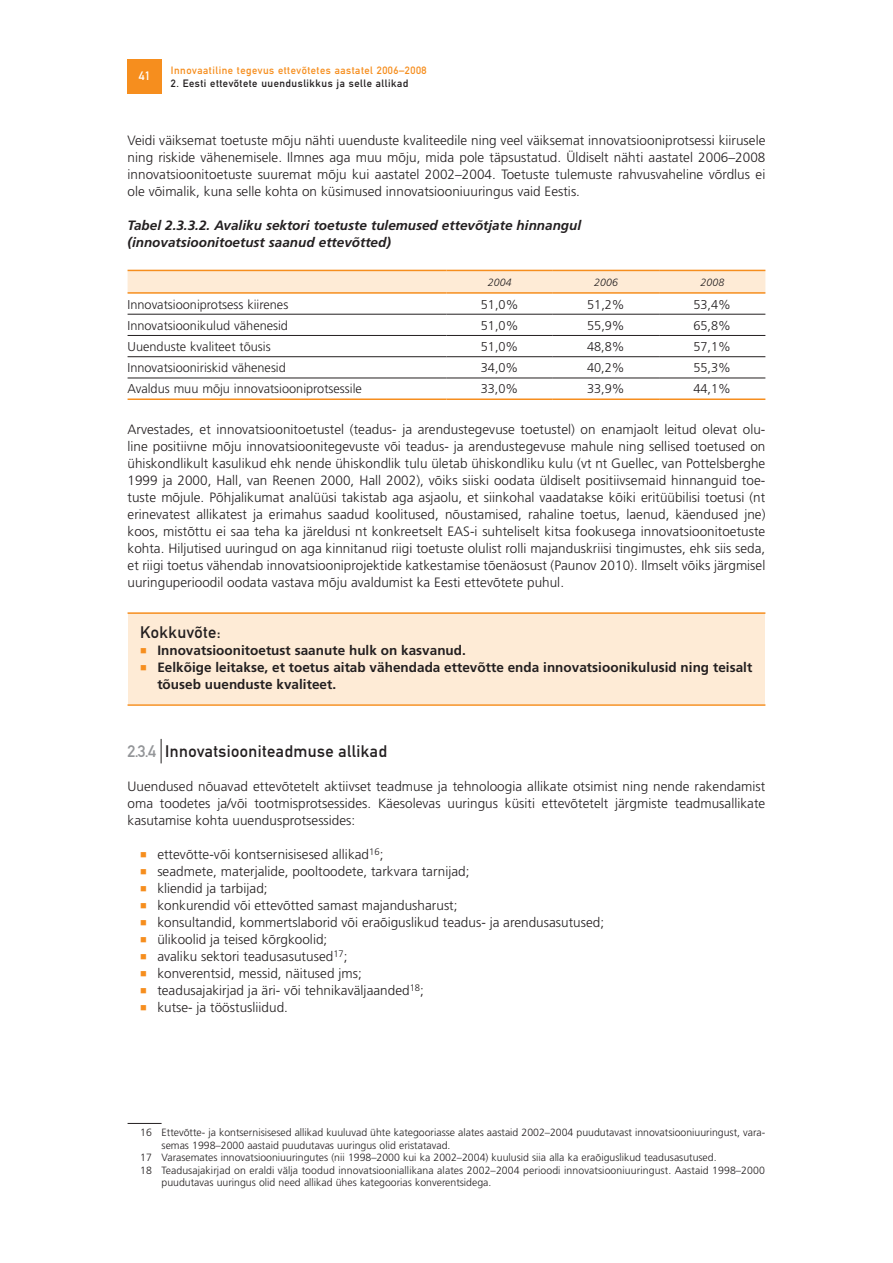
<style>
.page{position:relative;width:893px;height:1263px;background:#fff}
.page>*{position:absolute;margin:0;border:0;box-sizing:border-box;transform-origin:0 0}
.t1{font:16.5px "DIN Mittelschrift";letter-spacing:.025em;color:#231f20}
.t2{font:300 13.5px/17px "Frutiger";letter-spacing:.005em;color:#231f20;text-align:justify}
.t3{font:700 13.5px/17px "Frutiger";letter-spacing:.005em;color:#231f20}
.t4{font:italic 700 13.5px/17px "Frutiger";color:#231f20}
.t5{font:300 12.75px "Frutiger";color:#231f20}
.t6{font:12px "DIN Mittelschrift";color:#fff}
.t7{font:300 10.5px "Frutiger";color:#231f20}
.t8{font:10.5px "DIN Mittelschrift";letter-spacing:.05em;color:#f68e1e}
.t9{font:10.5px "DIN Mittelschrift";letter-spacing:.05em;color:#231f20}
.t10{font:italic 300 10.5px "Frutiger";letter-spacing:.015em;color:#231f20}
.s1{color:#f68e1e}
.s2{color:#939598}
</style>
<div class="page">
<div style="left:128px;top:60px;width:34px;height:34px;background:#f68e1e"></div>
<div style="left:128px;top:613px;width:637px;height:91px;background:#feebd6"></div>
<hr style="left:128px;top:612px;width:637px;height:2px;background:#f68e1e">
<hr style="left:128px;top:704px;width:637px;height:2px;background:#f68e1e">
<div style="left:128px;top:271px;width:637px;height:21px;background:#feebd6"></div>
<hr style="left:128px;top:270px;width:318px;height:1px;background:#f68e1e">
<hr style="left:446px;top:270px;width:107px;height:1px;background:#f68e1e">
<hr style="left:553px;top:270px;width:106px;height:1px;background:#f68e1e">
<hr style="left:659px;top:270px;width:106px;height:1px;background:#f68e1e">
<hr style="left:128px;top:292px;width:318px;height:2px;background:#f68e1e">
<hr style="left:446px;top:292px;width:107px;height:2px;background:#f68e1e">
<hr style="left:553px;top:292px;width:106px;height:2px;background:#f68e1e">
<hr style="left:659px;top:292px;width:106px;height:2px;background:#f68e1e">
<hr style="left:128px;top:398px;width:318px;height:2px;background:#f68e1e">
<hr style="left:446px;top:398px;width:107px;height:2px;background:#f68e1e">
<hr style="left:553px;top:398px;width:106px;height:2px;background:#f68e1e">
<hr style="left:659px;top:398px;width:106px;height:2px;background:#f68e1e">
<hr style="left:128px;top:378px;width:318px;height:1px;background:#231f20">
<hr style="left:446px;top:378px;width:107px;height:1px;background:#231f20">
<hr style="left:553px;top:378px;width:106px;height:1px;background:#231f20">
<hr style="left:659px;top:378px;width:106px;height:1px;background:#231f20">
<hr style="left:128px;top:314px;width:318px;height:1px;background:#231f20">
<hr style="left:446px;top:314px;width:107px;height:1px;background:#231f20">
<hr style="left:553px;top:314px;width:106px;height:1px;background:#231f20">
<hr style="left:659px;top:314px;width:106px;height:1px;background:#231f20">
<hr style="left:128px;top:335px;width:318px;height:1px;background:#231f20">
<hr style="left:446px;top:335px;width:107px;height:1px;background:#231f20">
<hr style="left:553px;top:335px;width:106px;height:1px;background:#231f20">
<hr style="left:659px;top:335px;width:106px;height:1px;background:#231f20">
<hr style="left:128px;top:356px;width:318px;height:1px;background:#231f20">
<hr style="left:446px;top:356px;width:107px;height:1px;background:#231f20">
<hr style="left:553px;top:356px;width:106px;height:1px;background:#231f20">
<hr style="left:659px;top:356px;width:106px;height:1px;background:#231f20">
<svg style="left:161px;top:739px;width:1px;height:24px"></svg>
<hr style="left:128px;top:1123px;width:34px;height:1px;background:#231f20">
<p class="t6" style="left:139px;top:69px;width:13px">41</p>
<p class="t8" style="left:171px;top:64px;width:257px">Innovaatiline tegevus ettevõtetes aastatel 2006–2008</p>
<p class="t9" style="left:171px;top:77px;width:239px">2. Eesti ettevõtete uuenduslikkus ja selle allikad</p>
<p class="t2" style="left:128px;top:131px;width:639px">Veidi väiksemat toetuste mõju nähti uuenduste kvaliteedile ning veel väiksemat innovatsiooniprotsessi kiirusele ning riskide vähenemisele. Ilmnes aga muu mõju, mida pole täpsustatud. Üldiselt nähti aastatel 2006–2008 innovatsioonitoetuste suuremat mõju kui aastatel 2002–2004. Toetuste tulemuste rahvusvaheline võrdlus ei ole võimalik, kuna selle kohta on küsimused innovatsiooniuuringus vaid Eestis.</p>
<p class="t4" style="left:128px;top:216px;width:455px">Tabel 2.3.3.2. Avaliku sektori toetuste tulemused ettevõtjate hinnangul (innovatsioonitoetust saanud ettevõtted)</p>
<p class="t10" style="left:488px;top:276px;width:25px">2004</p>
<p class="t10" style="left:594px;top:276px;width:25px">2006</p>
<p class="t10" style="left:700px;top:276px;width:25px">2008</p>
<p class="t5" style="left:128px;top:297px;width:162px">Innovatsiooniprotsess kiirenes</p>
<p class="t5" style="left:481px;top:297px;width:39px">51,0%</p>
<p class="t5" style="left:587px;top:297px;width:39px">51,2%</p>
<p class="t5" style="left:693px;top:297px;width:39px">53,4%</p>
<p class="t5" style="left:128px;top:318px;width:162px">Innovatsioonikulud vähenesid</p>
<p class="t5" style="left:481px;top:318px;width:39px">51,0%</p>
<p class="t5" style="left:587px;top:318px;width:39px">55,9%</p>
<p class="t5" style="left:693px;top:318px;width:39px">65,8%</p>
<p class="t5" style="left:128px;top:339px;width:145px">Uuenduste kvaliteet tõusis</p>
<p class="t5" style="left:481px;top:339px;width:39px">51,0%</p>
<p class="t5" style="left:587px;top:339px;width:39px">48,8%</p>
<p class="t5" style="left:693px;top:339px;width:39px">57,1%</p>
<p class="t5" style="left:128px;top:361px;width:160px">Innovatsiooniriskid vähenesid</p>
<p class="t5" style="left:481px;top:361px;width:39px">34,0%</p>
<p class="t5" style="left:587px;top:361px;width:39px">40,2%</p>
<p class="t5" style="left:693px;top:361px;width:39px">55,3%</p>
<p class="t5" style="left:128px;top:382px;width:236px">Avaldus muu mõju innovatsiooniprotsessile</p>
<p class="t5" style="left:481px;top:382px;width:39px">33,0%</p>
<p class="t5" style="left:587px;top:382px;width:39px">33,9%</p>
<p class="t5" style="left:693px;top:382px;width:39px">44,1%</p>
<p class="t2" style="left:128px;top:421px;width:639px">Arvestades, et innovatsioonitoetustel (teadus- ja arendustegevuse toetustel) on enamjaolt leitud olevat olu&shy;line positiivne mõju innovatsioonitegevuste või teadus- ja arendustegevuse mahule ning sellised toetused on ühiskondlikult kasulikud ehk nende ühiskondlik tulu ületab ühiskondliku kulu (vt nt Guellec, van Pottelsberghe 1999 ja 2000, Hall, van Reenen 2000, Hall 2002), võiks siiski oodata üldiselt positiivsemaid hinnanguid toe&shy;tuste mõjule. Põhjalikumat analüüsi takistab aga asjaolu, et siinkohal vaadatakse kõiki eritüübilisi toetusi (nt erinevatest allikatest ja erimahus saadud koolitused, nõustamised, rahaline toetus, laenud, käendused jne) koos, mistõttu ei saa teha ka järeldusi nt konkreetselt EAS-i suhteliselt kitsa fookusega innovatsioonitoetuste kohta. Hiljutised uuringud on aga kinnitanud riigi toetuste olulist rolli majanduskriisi tingimustes, ehk siis seda, et riigi toetus vähendab innovatsiooniprojektide katkestamise tõenäosust (Paunov 2010). Ilmselt võiks järgmisel uuringuperioodil oodata vastava mõju avaldumist ka Eesti ettevõtete puhul.</p>
<p class="t1" style="left:140px;top:622px;width:82px">Kokkuvõte:</p>
<p class="t3" style="left:140px;top:642px;width:327px"><span class="s1">■</span> Innovatsioonitoetust saanute hulk on kasvanud.</p>
<p class="t3" style="left:157px;top:659px;width:596px;text-indent:-17px"><span class="s1">■</span> Eelkõige leitakse, et toetus aitab vähendada ettevõtte enda innovatsioonikulusid ning teisalt tõuseb uuenduste kvaliteet.</p>
<p class="t1" style="left:128px;top:741px;width:261px"><span class="s2">2.3.4</span> Innovatsiooniteadmuse allikad</p>
<p class="t2" style="left:128px;top:778px;width:639px">Uuendused nõuavad ettevõtetelt aktiivset teadmuse ja tehnoloogia allikate otsimist ning nende rakendamist oma toodetes ja/või tootmisprotsessides. Käesolevas uuringus küsiti ettevõtetelt järgmiste teadmusallikate kasutamise kohta uuendusprotsessides:</p>
<p class="t2" style="left:140px;top:846px;width:245px"><span class="s1">■</span> ettevõtte-või kontsernisisesed allikad<sup>16</sup>;</p>
<p class="t2" style="left:140px;top:863px;width:331px"><span class="s1">■</span> seadmete, materjalide, pooltoodete, tarkvara tarnijad;</p>
<p class="t2" style="left:140px;top:880px;width:129px"><span class="s1">■</span> kliendid ja tarbijad;</p>
<p class="t2" style="left:140px;top:897px;width:319px"><span class="s1">■</span> konkurendid või ettevõtted samast majandusharust;</p>
<p class="t2" style="left:140px;top:914px;width:465px"><span class="s1">■</span> konsultandid, kommertslaborid või eraõiguslikud teadus- ja arendusasutused;</p>
<p class="t2" style="left:140px;top:931px;width:189px"><span class="s1">■</span> ülikoolid ja teised kõrgkoolid;</p>
<p class="t2" style="left:140px;top:948px;width:209px"><span class="s1">■</span> avaliku sektori teadusasutused<sup>17</sup>;</p>
<p class="t2" style="left:140px;top:965px;width:223px"><span class="s1">■</span> konverentsid, messid, näitused jms;</p>
<p class="t2" style="left:140px;top:982px;width:285px"><span class="s1">■</span> teadusajakirjad ja äri- või tehnikaväljaanded<sup>18</sup>;</p>
<p class="t2" style="left:140px;top:999px;width:149px"><span class="s1">■</span> kutse- ja tööstusliidud.</p>
<p class="t7" style="left:140px;top:1126px;width:626px">16 Ettevõtte- ja kontsernisisesed allikad kuuluvad ühte kategooriasse alates aastaid 2002–2004 puudutavast innovatsiooniuuringust, vara-</p>
<p class="t7" style="left:162px;top:1139px;width:290px">semas 1998–2000 aastaid puudutavas uuringus olid eristatavad.</p>
<p class="t7" style="left:140px;top:1152px;width:578px">17 Varasemates innovatsiooniuuringutes (nii 1998–2000 kui ka 2002–2004) kuulusid siia alla ka eraõiguslikud teadusasutused.</p>
<p class="t7" style="left:140px;top:1164px;width:626px">18 Teadusajakirjad on eraldi välja toodud innovatsiooniallikana alates 2002–2004 perioodi innovatsiooniuuringust. Aastaid 1998–2000</p>
<p class="t7" style="left:162px;top:1177px;width:331px">puudutavas uuringus olid need allikad ühes kategoorias konverentsidega.</p>
</div>
